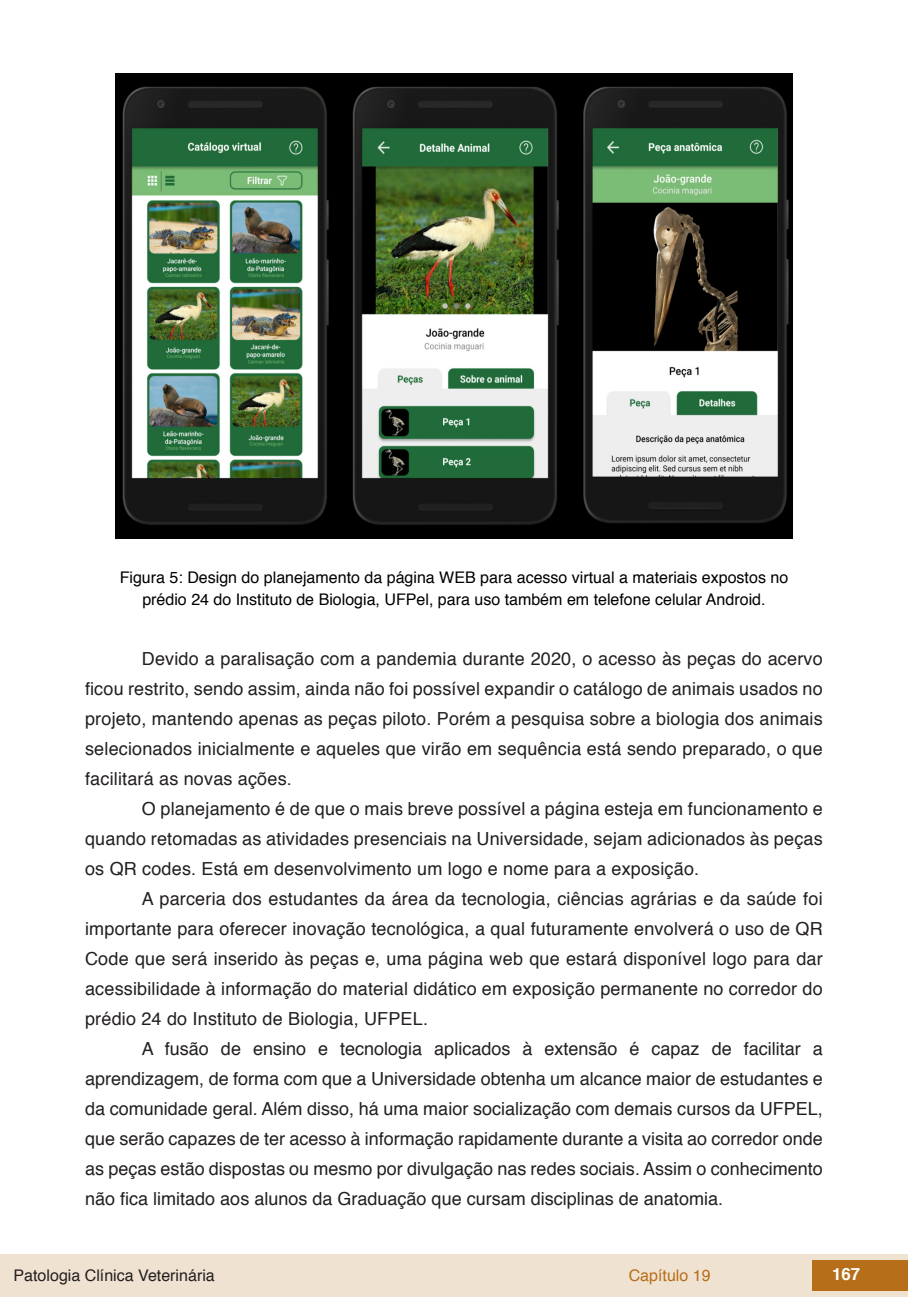
<style>
.page{position:relative;width:908px;height:1304px;background:#fff}
.page>*{position:absolute;margin:0;border:0;box-sizing:border-box;transform-origin:0 0}
.txt{font:18px/30px "Helvetica";letter-spacing:.01em;color:#231f20;text-align:justify}
.t1{font:700 16.8px "Helvetica";color:#fff}
.info_tab_graf_imag{font:16px/22px "Helvetica";color:#000;text-align:center}
.t2{font:16px "Helvetica";color:#231f20}
.t3{font:16px "Helvetica";color:#b66e19}
</style>
<div class="page">
<div style="left:0;top:1254px;width:906px;height:43px;background:#f0e2d1"></div>
<div style="left:812px;top:1261px;width:95px;height:30px;background:#b66e19"></div>
<img style="left:116px;top:74px;width:675px;height:464px">
<p class="info_tab_graf_imag" style="left:120px;top:567px;width:669px">Figura 5: Design do planejamento da página WEB para acesso virtual a materiais expostos no prédio 24 do Instituto de Biologia, UFPel, para uso também em telefone celular Android.</p>
<p class="txt" style="left:85px;top:644px;width:738px;text-indent:57px">Devido a paralisação com a pandemia durante 2020, o acesso às peças do acervo ficou restrito, sendo assim, ainda não foi possível expandir o catálogo de animais usados no projeto, mantendo apenas as peças piloto. Porém a pesquisa sobre a biologia dos animais selecionados inicialmente e aqueles que virão em sequência está sendo preparado, o que facilitará as novas ações.</p>
<p class="txt" style="left:85px;top:794px;width:738px;text-indent:57px">O planejamento é de que o mais breve possível a página esteja em funcionamento e quando retomadas as atividades presenciais na Universidade, sejam adicionados às peças os QR codes. Está em desenvolvimento um logo e nome para a exposição.</p>
<p class="txt" style="left:85px;top:884px;width:738px;text-indent:57px">A parceria dos estudantes da área da tecnologia, ciências agrárias e da saúde foi importante para oferecer inovação tecnológica, a qual futuramente envolverá o uso de QR Code que será inserido às peças e, uma página web que estará disponível logo para dar acessibilidade à informação do material didático em exposição permanente no corredor do prédio 24 do Instituto de Biologia, UFPEL.</p>
<p class="txt" style="left:85px;top:1034px;width:739px;text-indent:57px">A fusão de ensino e tecnologia aplicados à extensão é capaz de facilitar a aprendizagem, de forma com que a Universidade obtenha um alcance maior de estudantes e da comunidade geral. Além disso, há uma maior socialização com demais cursos da UFPEL, que serão capazes de ter acesso à informação rapidamente durante a visita ao corredor onde as peças estão dispostas ou mesmo por divulgação nas redes sociais. Assim o conhecimento não fica limitado aos alunos da Graduação que cursam disciplinas de anatomia.</p>
<p class="t2" style="left:14px;top:1263px;width:202px">Patologia Clínica Veterinária</p>
<p class="t3" style="left:628px;top:1263px;width:83px">Capítulo 19</p>
<p class="t1" style="left:831px;top:1261px;width:30px">167</p>
</div>
